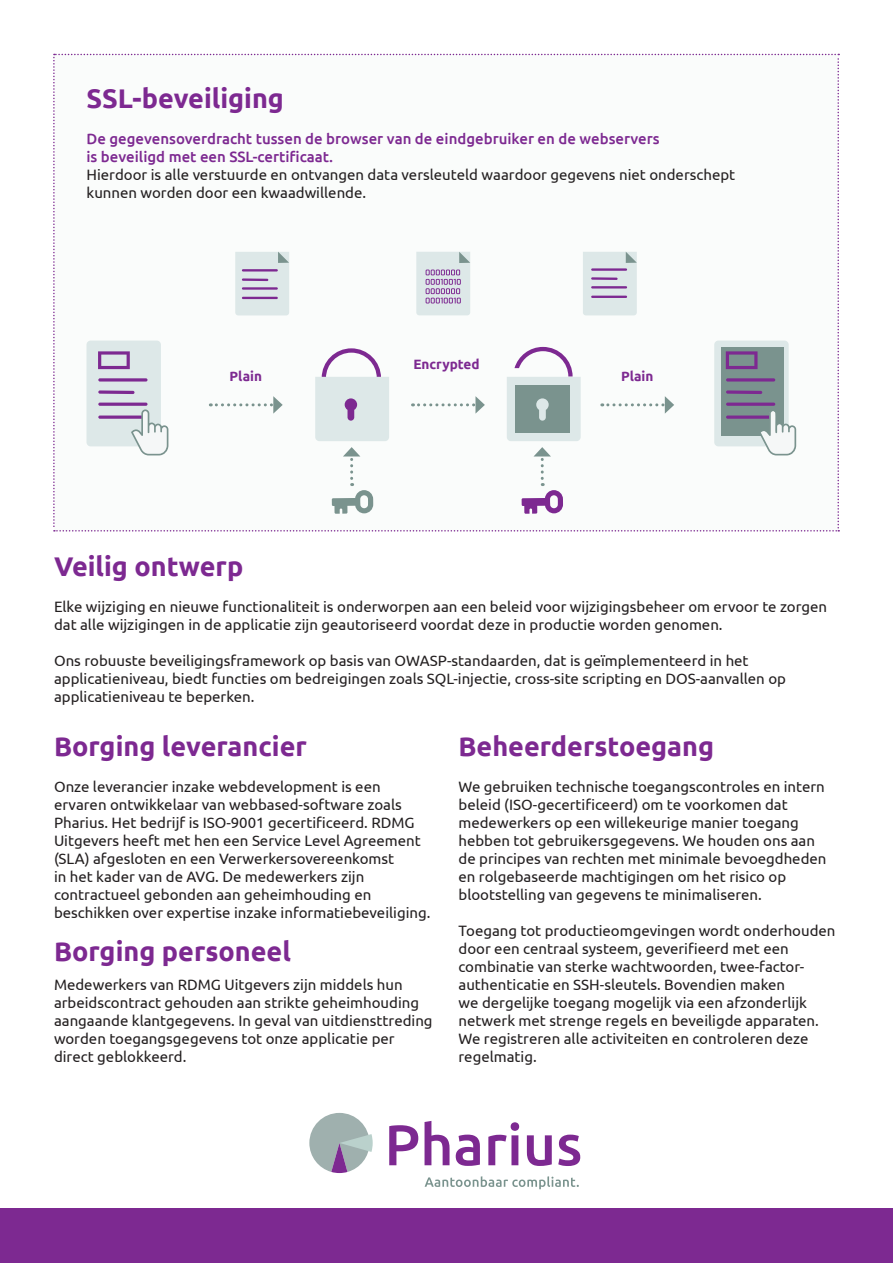
<style>
.page{position:relative;width:893px;height:1263px;background:#fff}
.page>*{position:absolute;margin:0;border:0;box-sizing:border-box;transform-origin:0 0}
.t1{font:700 27px "Ubuntu";color:#7d2991}
.t2{font:15px/18px "Ubuntu";color:#231f20}
.t3{font:500 15px/18px "Ubuntu";color:#7d2991}
.t4{font:700 13.5px "Ubuntu";color:#7d2991}
</style>
<div class="page">
<svg style="left:53px;top:54px;width:786px;height:477px"></svg>
<div style="left:0;top:1209px;width:893px;height:54px;background:#7d2991"></div>
<svg style="left:389px;top:1125px;width:29px;height:40px"></svg>
<svg style="left:425px;top:1121px;width:25px;height:44px"></svg>
<svg style="left:456px;top:1134px;width:24px;height:32px"></svg>
<svg style="left:488px;top:1122px;width:31px;height:43px"></svg>
<svg style="left:527px;top:1135px;width:25px;height:31px"></svg>
<svg style="left:558px;top:1134px;width:22px;height:32px"></svg>
<svg style="left:425px;top:1176px;width:154px;height:13px"></svg>
<svg style="left:309px;top:1113px;width:64px;height:60px"></svg>
<h1 class="t1" style="left:86px;top:82px;width:199px">SSL-beveiliging</h1>
<p class="t3" style="left:86px;top:129px;width:575px">De gegevensoverdracht tussen de browser van de eindgebruiker en de webservers is beveiligd met een SSL-certificaat.</p>
<p class="t2" style="left:86px;top:165px;width:650px">Hierdoor is alle verstuurde en ontvangen data versleuteld waardoor gegevens niet onderschept kunnen worden door een kwaadwillende.</p>
<p class="t4" style="left:413px;top:356px;width:68px">Encrypted</p>
<p class="t4" style="left:229px;top:368px;width:34px">Plain</p>
<p class="t4" style="left:621px;top:368px;width:34px">Plain</p>
<h1 class="t1" style="left:54px;top:550px;width:191px">Veilig ontwerp</h1>
<p class="t2" style="left:54px;top:597px;width:775px">Elke wijziging en nieuwe functionaliteit is onderworpen aan een beleid voor wijzigingsbeheer om ervoor te zorgen dat alle wijzigingen in de applicatie zijn geautoriseerd voordat deze in productie worden genomen.</p>
<p class="t2" style="left:54px;top:651px;width:733px">Ons robuuste beveiligingsframework op basis van OWASP-standaarden, dat is geïmplementeerd in het applicatieniveau, biedt functies om bedreigingen zoals SQL-injectie, cross-site scripting en DOS-aanvallen op applicatieniveau te beperken.</p>
<h1 class="t1" style="left:458px;top:730px;width:257px">Beheerderstoegang</h1>
<p class="t2" style="left:458px;top:777px;width:370px">We gebruiken technische toegangscontroles en intern beleid (ISO-gecertificeerd) om te voorkomen dat medewerkers op een willekeurige manier toegang hebben tot gebruikersgegevens. We houden ons aan de principes van rechten met minimale bevoegdheden en rolgebaseerde machtigingen om het risico op blootstelling van gegevens te minimaliseren.</p>
<p class="t2" style="left:458px;top:921px;width:379px">Toegang tot productieomgevingen wordt onderhouden door een centraal systeem, geverifieerd met een combinatie van sterke wachtwoorden, twee-factor&shy;authenticatie en SSH-sleutels. Bovendien maken<br>we dergelijke toegang mogelijk via een afzonderlijk netwerk met strenge regels en beveiligde apparaten.<br>We registreren alle activiteiten en controleren deze regelmatig.</p>
<h1 class="t1" style="left:54px;top:730px;width:254px">Borging leverancier</h1>
<p class="t2" style="left:54px;top:777px;width:378px">Onze leverancier inzake webdevelopment is een ervaren ontwikkelaar van webbased-software zoals Pharius. Het bedrijf is ISO-9001 gecertificeerd. RDMG Uitgevers heeft met hen een Service Level Agreement (SLA) afgesloten en een Verwerkersovereenkomst<br>in het kader van de AVG. De medewerkers zijn contractueel gebonden aan geheimhouding en beschikken over expertise inzake informatiebeveiliging.</p>
<h1 class="t1" style="left:54px;top:935px;width:238px">Borging personeel</h1>
<p class="t2" style="left:54px;top:975px;width:380px">Medewerkers van RDMG Uitgevers zijn middels hun arbeidscontract gehouden aan strikte geheimhouding aangaande klantgegevens. In geval van uitdiensttreding worden toegangsgegevens tot onze applicatie per direct geblokkeerd.</p>
</div>
